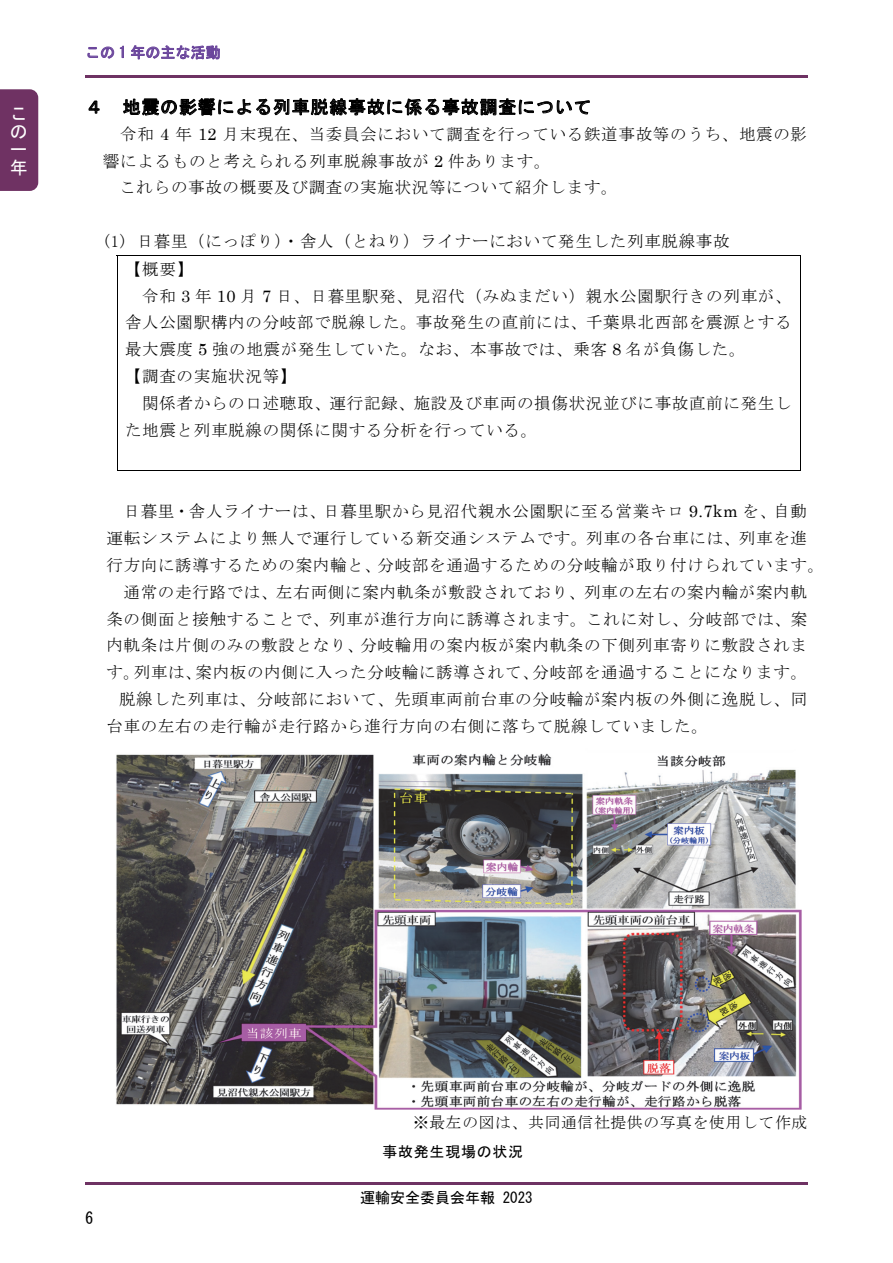
<style>
.page{position:relative;width:893px;height:1263px;background:#fff}
.page>*{position:absolute;margin:0;border:0;box-sizing:border-box;transform-origin:0 0}
.t1{font:18px "MS Gothic";letter-spacing:.045em;color:#000}
.t2{font:18px/18px "MS Gothic";color:#fff;text-align:justify}
.t3{font:16.5px/26.8px "MS Mincho";letter-spacing:.045em;color:#000}
.t4{font:16.5px "MS Gothic";color:#000}
.t5{font:15.75px "MS Mincho";letter-spacing:.045em;color:#000}
.t6{font:15px "MS Gothic";color:#000}
.t7{font:15px "MS Gothic";color:#6b469c}
.t8{font:15px "MS Gothic";letter-spacing:.045em;color:#000}
.s1{font-family:"Century"}
</style>
<div class="page">
<hr style="left:85px;top:75px;width:723px;height:3px;background:#6e3263">
<hr style="left:85px;top:1182px;width:723px;height:2px;background:#6e3263">
<hr style="left:117px;top:255px;width:684px;height:1px;background:#000">
<hr style="left:117px;top:255px;width:1px;height:216px;background:#000">
<hr style="left:117px;top:470px;width:683px;height:1px;background:#000">
<hr style="left:800px;top:255px;width:1px;height:216px;background:#000">
<img style="left:116px;top:753px;width:686px;height:356px">
<div style="left:0;top:89px;width:38px;height:102px;background:#6f3263"></div>
<p class="t2" style="left:10px;top:104px;width:18px">この一年</p>
<p class="t7" style="left:85px;top:45px;width:137px">この 1 年の主な活動</p>
<p class="t1" style="left:85px;top:98px;width:508px">４ 地震の影響による列車脱線事故に係る事故調査について</p>
<p class="t3" style="left:120px;top:120px;width:688px">令和 <span class="s1">4</span> 年 <span class="s1">12</span> 月末現在、当委員会において調査を行っている鉄道事故等のうち、地震の影</p>
<p class="t3" style="left:103px;top:147px;width:449px">響によるものと考えられる列車脱線事故が <span class="s1">2</span> 件あります。</p>
<p class="t3" style="left:119px;top:174px;width:500px">これらの事故の概要及び調査の実施状況等について紹介します。</p>
<p class="t3" style="left:125px;top:227px;width:606px;line-height:27.6px;text-indent:-23px">(1) 日暮里（にっぽり）・舎人（とねり）ライナーにおいて発生した列車脱線事故【概要】</p>
<p class="t3" style="left:125px;top:282px;width:668px;text-indent:17px">令和 <span class="s1">3</span> 年 <span class="s1">10</span> 月 <span class="s1">7</span> 日、日暮里駅発、見沼代（みぬまだい）親水公園駅行きの列車が、舎人公園駅構内の分岐部で脱線した。事故発生の直前には、千葉県北西部を震源とする最大震度 <span class="s1">5</span> 強の地震が発生していた。なお、本事故では、乗客 <span class="s1">8</span> 名が負傷した。<br>【調査の実施状況等】</p>
<p class="t3" style="left:125px;top:390px;width:668px;text-indent:17px">関係者からの口述聴取、運行記録、施設及び車両の損傷状況並びに事故直前に発生した地震と列車脱線の関係に関する分析を行っている。</p>
<p class="t3" style="left:124px;top:498px;width:685px">日暮里・舎人ライナーは、日暮里駅から見沼代親水公園駅に至る営業キロ <span class="s1">9.7km</span> を、自動</p>
<p class="t3" style="left:106px;top:525px;width:702px">運転システムにより無人で運行している新交通システムです。列車の各台車には、列車を進</p>
<p class="t3" style="left:106px;top:551px;width:719px">行方向に誘導するための案内輪と、分岐部を通過するための分岐輪が取り付けられています。</p>
<p class="t3" style="left:124px;top:578px;width:685px">通常の走行路では、左右両側に案内軌条が敷設されており、列車の左右の案内輪が案内軌</p>
<p class="t3" style="left:106px;top:605px;width:702px">条の側面と接触することで、列車が進行方向に誘導されます。これに対し、分岐部では、案</p>
<p class="t3" style="left:106px;top:632px;width:702px">内軌条は片側のみの敷設となり、分岐輪用の案内板が案内軌条の下側列車寄りに敷設されま</p>
<p class="t3" style="left:106px;top:659px;width:702px">す。列車は、案内板の内側に入った分岐輪に誘導されて、分岐部を通過することになります。</p>
<p class="t3" style="left:119px;top:686px;width:690px">脱線した列車は、分岐部において、先頭車両前台車の分岐輪が案内板の外側に逸脱し、同</p>
<p class="t3" style="left:106px;top:712px;width:603px">台車の左右の走行輪が走行路から進行方向の右側に落ちて脱線していました。</p>
<p class="t4" style="left:85px;top:1210px;width:10px">6</p>
<p class="t5" style="left:413px;top:1114px;width:396px">※最左の図は、共同通信社提供の写真を使用して作成</p>
<p class="t8" style="left:382px;top:1144px;width:142px">事故発生現場の状況</p>
<p class="t6" style="left:360px;top:1190px;width:174px">運輸安全委員会年報 2023</p>
</div>
